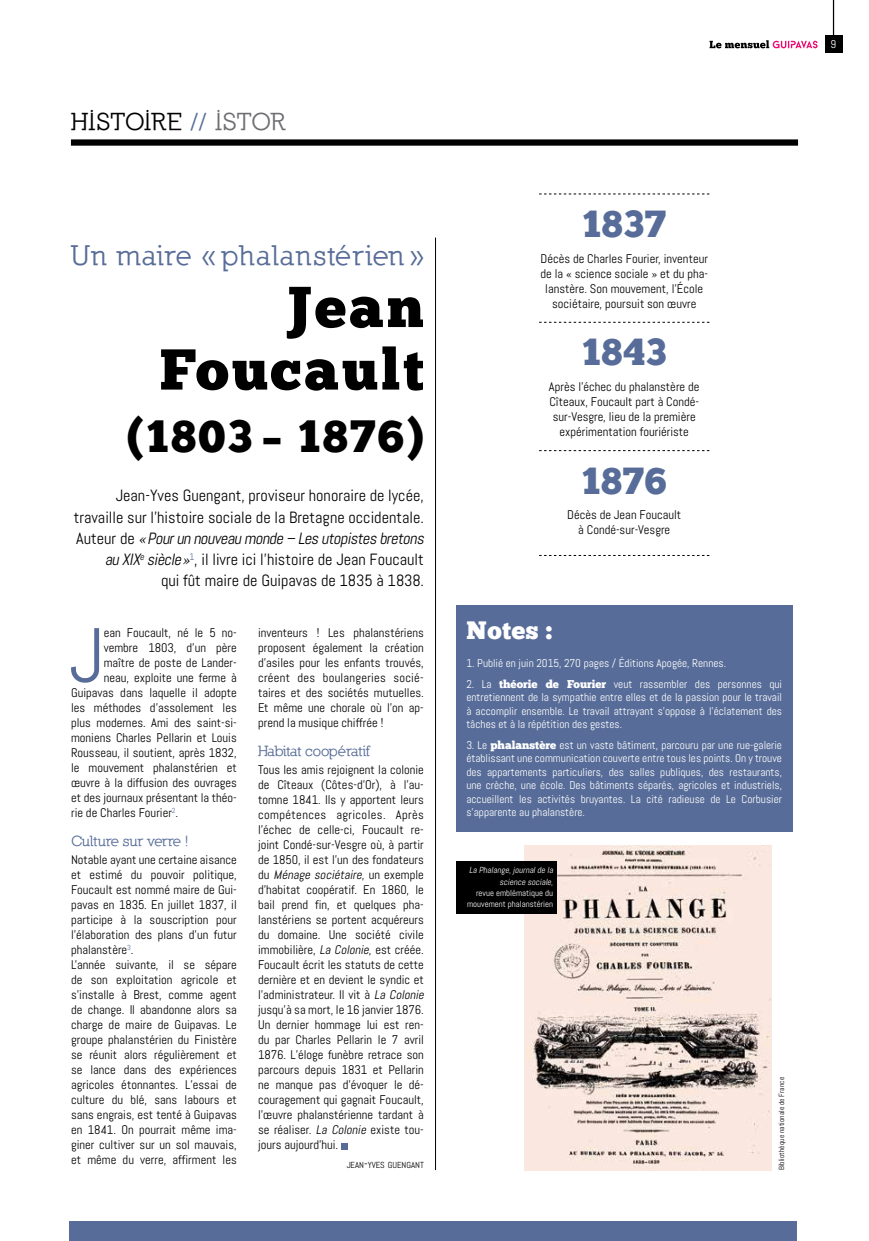
<style>
.page{position:relative;width:869px;height:1241px;background:#fff}
.page>*{position:absolute;margin:0;border:0;box-sizing:border-box;transform-origin:0 0}
.t1{font:76.75px "Abel";color:#576c98}
.t2{font:57.5px/62.5px "Chunk Five Ex";letter-spacing:.05em;color:#000;text-align:right}
.t3{font:45px "Chunk Five Ex";letter-spacing:.05em;color:#000}
.t4{font:37.5px "Chunk Five Ex";letter-spacing:.02em;color:#576c98}
.t5{font:700 28.75px "Nilland";letter-spacing:.025em;color:#576c98}
.t6{font:700 25px "Nilland";letter-spacing:.015em;color:#000}
.t7{font:25px "Chunk Five Ex";letter-spacing:.02em;color:#fff}
.t8{font:16.25px/21.2px "Abel";color:#000;text-align:right}
.t9{font:700 15px "Nilland";color:#576c98}
.t10{font:700 15px "Nilland";letter-spacing:-.025em;color:#576c98}
.t11{font:12.5px/15px "Abel";color:#000;text-align:center}
.t12{font:11.25px/13.5px "Abel";color:#fff;text-align:justify}
.t13{font:8.75px/11.2px "Abel";color:#fff;text-align:right}
.t14{font:8.75px "Abel";color:#000}
.t15{font:7.5px "Abel";color:#000}
.s1{color:#576c98}
.s2{color:#6d6e71}
.s3{font-style:italic}
.s4{font-size:12.5px}
.s5{font-family:"Chunk Five Ex"}
</style>
<div class="page">
<hr style="left:832px;top:0;width:1px;height:38px;background:#000">
<div style="left:824px;top:35px;width:18px;height:18px;background:#000"></div>
<div style="left:71px;top:139px;width:726px;height:7px;background:#000"></div>
<div style="left:70px;top:1221px;width:726px;height:19px;background:#576c98"></div>
<svg style="left:709px;top:40px;width:108px;height:8px"></svg>
<hr style="left:435px;top:237px;width:1px;height:932px;background:#000">
<div style="left:341px;top:1142px;width:6px;height:7px;background:#576c98"></div>
<img style="left:524px;top:845px;width:246px;height:325px">
<svg style="left:539px;top:322px;width:170px;height:1px"></svg>
<svg style="left:539px;top:450px;width:170px;height:1px"></svg>
<svg style="left:539px;top:194px;width:170px;height:1px"></svg>
<svg style="left:539px;top:555px;width:170px;height:1px"></svg>
<div style="left:455px;top:860px;width:101px;height:53px;background:#000"></div>
<div style="left:455px;top:605px;width:337px;height:226px;background:#576c98"></div>
<h3 class="t6" style="left:71px;top:106px;width:215px">HISTOIRE <span class="s1">//</span> <span class="s2">ISTOR</span></h3>
<h3 class="t5" style="left:71px;top:238px;width:354px">Un maire « phalanstérien »</h3>
<h2 class="t2" style="left:160px;top:274px;width:265px">Jean<br>Foucault</h2>
<h3 class="t3" style="left:127px;top:402px;width:298px">(1803 – 1876)</h3>
<p class="t8" style="left:74px;top:485px;width:355px">Jean-Yves Guengant, proviseur honoraire de lycée, travaille sur l’histoire sociale de la Bretagne occidentale.<br>A u t e u r d e <span class="s3">«Pourunnouveaumonde– Lesutopistesbretons auXIX</span><sup>e</sup> <span class="s3">siècle»</span><sup>1</sup>, il livre ici l’histoire de Jean Foucault<br>qui fût maire de Guipavas de 1835 à 1838.</p>
<h1 class="t1" style="left:69px;top:606px;width:36px">J</h1>
<p class="t11" style="left:104px;top:625px;width:134px">ean Foucault, né le 5 no-</p>
<p class="t11" style="left:258px;top:625px;width:167px;text-align:justify">inventeurs ! Les phalanstériens proposent également la création d’asiles pour les enfants trouvés, créent des boulangeries socié&shy;taires et des sociétés mutuelles.<br>Et même une chorale où l’on ap&shy;prend la musique chiffrée !</p>
<p class="t9" style="left:258px;top:741px;width:113px">Habitat coopératif</p>
<p class="t11" style="left:258px;top:762px;width:170px;text-align:left">Tous les amis rejoignent la colonie de Cîteaux (Côtes-d'Or), à l’au&shy;tomne 1841. Ils y apportent leurs compétences agricoles. Après l’échec de celle-ci, Foucault re&shy;joint Condé-sur-Vesgre où, à partir de 1850, il est l’un des fondateurs d u <span class="s3">Ménage sociétaire</span>, u n e x e m p l e d’habitat coopératif. En 1860, le bail prend fin, et quelques pha&shy;lanstériens se portent acquéreurs du domaine. Une société civile immobilière, <span class="s3">La Colonie</span>, est créée.<br>Foucault écrit les statuts de cette dernière et en devient le syndic et l’administrateur. Il vit à <span class="s3">La Colonie </span>jusqu’à sa mort, le 16 janvier 1876.<br>Un dernier hommage lui est ren&shy;du par Charles Pellarin le 7 avril 1876. L’éloge funèbre retrace son parcours depuis 1831 et Pellarin ne manque pas d’évoquer le dé&shy;couragement qui gagnait Foucault, l’œuvre phalanstérienne tardant à se réaliser. <span class="s3">La Colonie</span> existe tou&shy;jours aujourd’hui.</p>
<p class="t14" style="left:346px;top:1159px;width:79px">JEAN<span class="s4">-</span>YVES GUENGANT</p>
<p class="t11" style="left:104px;top:640px;width:134px">vembre 1803, d’un père</p>
<p class="t11" style="left:104px;top:655px;width:134px">maître de poste de Lander-</p>
<p class="t11" style="left:104px;top:670px;width:134px">neau, exploite une ferme à</p>
<p class="t11" style="left:71px;top:685px;width:167px">Guipavas dans laquelle il adopte</p>
<p class="t11" style="left:71px;top:700px;width:167px">les méthodes d’assolement les</p>
<p class="t11" style="left:71px;top:715px;width:167px">plus modernes. Ami des saint-si-</p>
<p class="t11" style="left:71px;top:730px;width:167px">moniens Charles Pellarin et Louis</p>
<p class="t11" style="left:71px;top:745px;width:167px">Rousseau, il soutient, après 1832,</p>
<p class="t11" style="left:71px;top:760px;width:167px">le mouvement phalanstérien et</p>
<p class="t11" style="left:71px;top:775px;width:167px">œuvre à la diffusion des ouvrages</p>
<p class="t11" style="left:71px;top:790px;width:167px">et des journaux présentant la théo-</p>
<p class="t11" style="left:71px;top:805px;width:109px">rie de Charles Fourier<sup>2</sup>.</p>
<p class="t10" style="left:71px;top:831px;width:119px">Culture sur verre !</p>
<p class="t11" style="left:71px;top:852px;width:167px;text-align:left">Notable ayant une certaine aisance et estimé du pouvoir politique,<br>Foucault est nommé maire de Gui&shy;pavas en 1835. En juillet 1837, il participe à la souscription pour l’élaboration des plans d’un futur phalanstère<sup>3</sup>.<br>L'année suivante, il se sépare de son exploitation agricole et s’installe à Brest, comme agent de change. Il abandonne alors sa charge de maire de Guipavas. Le groupe phalanstérien du Finistère se réunit alors régulièrement et se lance dans des expériences agricoles étonnantes. L’essai de culture du blé, sans labours et sans engrais, est tenté à Guipavas en 1841. On pourrait même ima&shy;giner cultiver sur un sol mauvais, et même du verre, affirment les</p>
<h3 class="t4" style="left:582px;top:195px;width:85px">1837</h3>
<p class="t11" style="left:540px;top:251px;width:169px">Décès de Charles Fourier, inventeur de la « science sociale » et du pha&shy;lanstère. Son mouvement, l’École sociétaire, poursuit son œuvre</p>
<h3 class="t4" style="left:582px;top:324px;width:85px">1843</h3>
<p class="t11" style="left:548px;top:379px;width:152px">Après l’échec du phalanstère de<br>Cîteaux, Foucault part à Condé&shy;sur-Vesgre, lieu de la première expérimentation fouriériste</p>
<h3 class="t4" style="left:581px;top:452px;width:86px">1876</h3>
<p class="t11" style="left:567px;top:507px;width:115px">Décès de Jean Foucault à Condé-sur-Vesgre</p>
<h3 class="t7" style="left:466px;top:611px;width:87px">Notes :</h3>
<p class="t12" style="left:466px;top:656px;width:261px">1. Publié en juin 2015, 270 pages / Éditions Apogée, Rennes.</p>
<p class="t12" style="left:466px;top:677px;width:317px">2. La <span class="s5">théorie de Fourier</span> veut rassembler des personnes qui entretiennent de la sympathie entre elles et de la passion pour le travail à accomplir ensemble. Le travail attrayant s’oppose à l’éclatement des tâches et à la répétition des gestes.</p>
<p class="t12" style="left:466px;top:738px;width:317px">3. Le <span class="s5">phalanstère</span> est un vaste bâtiment, parcouru par une rue-galerie établissant une communication couverte entre tous les points. On y trouve des appartements particuliers, des salles publiques, des restaurants, une crèche, une école. Des bâtiments séparés, agricoles et industriels, accueillent les activités bruyantes. La cité radieuse de Le Corbusier s'apparente au phalanstère.</p>
<p class="t13" style="left:467px;top:864px;width:89px"><span class="s3">La Phalange</span>, <span class="s3">journalde la science sociale</span>,<br>revue emblématique du mouvement phalanstérien</p>
<p class="t15" style="left:776px;top:1169px;width:94px;rotate:-90deg">Bibliothèque nationale de France</p>
<p class="t12" style="left:830px;top:38px;width:7px">9</p>
</div>
